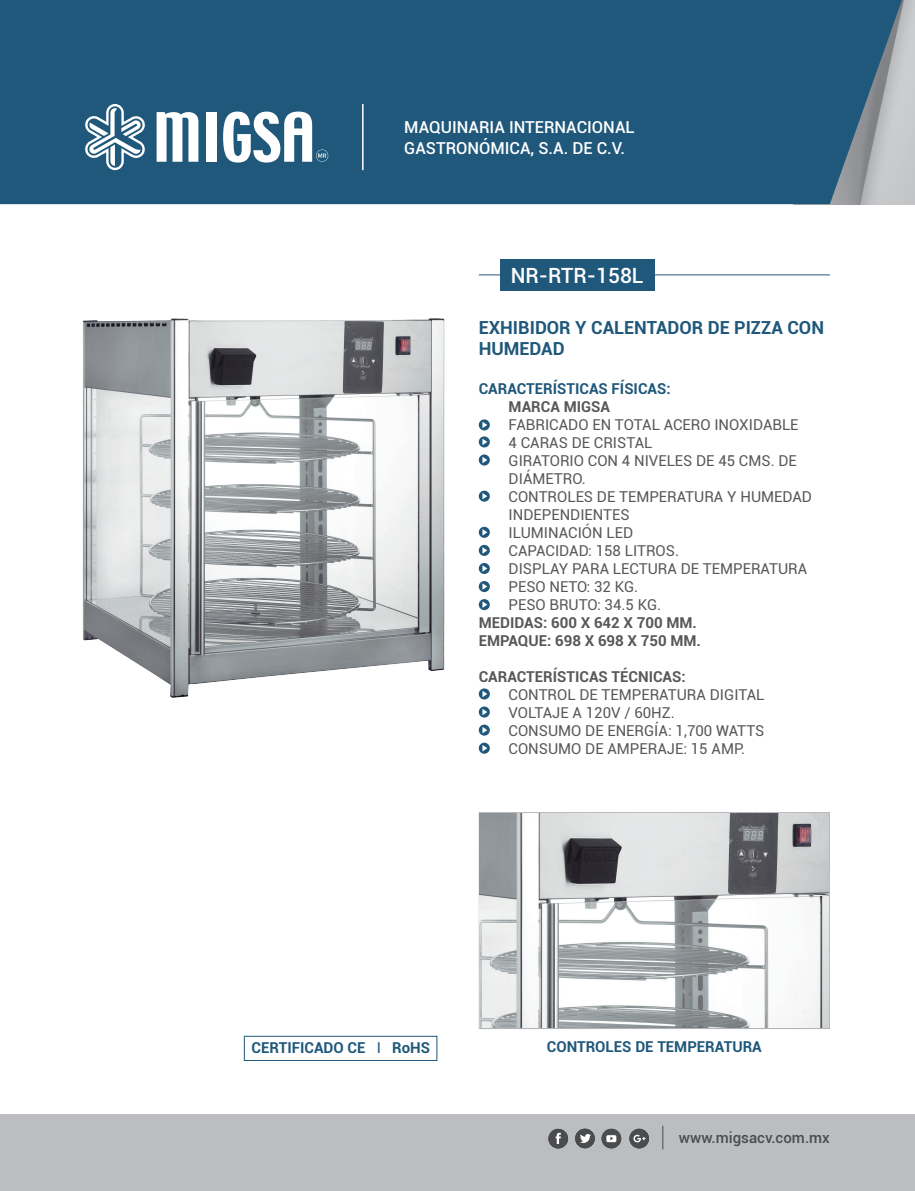
<style>
.page{position:relative;width:915px;height:1191px;background:#fff}
.page>*{position:absolute;margin:0;border:0;box-sizing:border-box;transform-origin:0 0}
.t1{font:500 21px "Roboto";color:#fff}
.t2{font:700 18px/21px "Roboto";color:#1f587a}
.t3{font:500 16.5px/21px "Roboto";color:#fff}
.t4{font:15px/18px "Roboto";color:#57585a}
.t5{font:700 15px "Roboto";color:#57585a}
.t6{font:700 15px "Roboto";color:#1f587a}
.t7{font:500 15px "Roboto";color:#4b4c4d}
.s1{font-weight:400}
</style>
<div class="page">
<hr style="left:478px;top:274px;width:351px;height:1px;background:#1f587a">
<div style="left:500px;top:259px;width:154px;height:32px;background:#1f587a"></div>
<div style="left:0;top:0;width:906px;height:204px;background:#1f587a"></div>
<div style="left:0;top:1114px;width:914px;height:77px;background:#bcbdc0"></div>
<svg style="left:84px;top:104px;width:62px;height:66px"></svg>
<svg style="left:156px;top:112px;width:42px;height:50px"></svg>
<div style="left:206px;top:112px;width:10px;height:50px;background:#fff"></div>
<svg style="left:223px;top:112px;width:105px;height:50px"></svg>
<hr style="left:362px;top:104px;width:1px;height:66px;background:#fff">
<div style="left:548px;top:1128px;width:20px;height:20px;background:#4b4c4d;border-radius:50%"></div>
<svg style="left:555px;top:1132px;width:5px;height:12px"></svg>
<div style="left:575px;top:1128px;width:19px;height:20px;background:#4b4c4d;border-radius:50%"></div>
<svg style="left:580px;top:1134px;width:10px;height:9px"></svg>
<div style="left:601px;top:1128px;width:20px;height:20px;background:#4b4c4d;border-radius:50%"></div>
<svg style="left:606px;top:1135px;width:10px;height:7px"></svg>
<div style="left:629px;top:1128px;width:19px;height:20px;background:#4b4c4d;border-radius:50%"></div>
<svg style="left:633px;top:1134px;width:12px;height:8px"></svg>
<svg style="left:662px;top:1125px;width:1px;height:24px"></svg>
<svg style="left:478px;top:436px;width:11px;height:11px"></svg>
<svg style="left:482px;top:439px;width:5px;height:6px"></svg>
<svg style="left:478px;top:419px;width:11px;height:11px"></svg>
<svg style="left:482px;top:422px;width:5px;height:6px"></svg>
<div style="left:244px;top:1036px;width:193px;height:24px;border:1px solid #1f587a"></div>
<svg style="left:478px;top:490px;width:11px;height:12px"></svg>
<svg style="left:482px;top:493px;width:5px;height:6px"></svg>
<svg style="left:478px;top:724px;width:11px;height:11px"></svg>
<svg style="left:482px;top:727px;width:5px;height:6px"></svg>
<svg style="left:478px;top:706px;width:11px;height:11px"></svg>
<svg style="left:482px;top:709px;width:5px;height:6px"></svg>
<svg style="left:478px;top:527px;width:11px;height:11px"></svg>
<svg style="left:482px;top:529px;width:5px;height:6px"></svg>
<svg style="left:478px;top:688px;width:11px;height:11px"></svg>
<svg style="left:482px;top:690px;width:5px;height:7px"></svg>
<svg style="left:478px;top:454px;width:11px;height:11px"></svg>
<svg style="left:482px;top:457px;width:5px;height:6px"></svg>
<svg style="left:478px;top:742px;width:11px;height:11px"></svg>
<svg style="left:482px;top:745px;width:5px;height:6px"></svg>
<svg style="left:478px;top:545px;width:11px;height:11px"></svg>
<svg style="left:482px;top:547px;width:5px;height:6px"></svg>
<svg style="left:478px;top:563px;width:11px;height:11px"></svg>
<svg style="left:482px;top:565px;width:5px;height:7px"></svg>
<svg style="left:478px;top:581px;width:11px;height:11px"></svg>
<svg style="left:482px;top:583px;width:5px;height:7px"></svg>
<svg style="left:478px;top:599px;width:11px;height:11px"></svg>
<svg style="left:482px;top:601px;width:5px;height:7px"></svg>
<img style="left:82px;top:318px;width:363px;height:380px">
<img style="left:479px;top:813px;width:349px;height:215px">
<p class="t3" style="left:404px;top:116px;width:232px">MAQUINARIA INTERNACIONAL<br>GASTRONÓMICA, S.A. DE C.V.</p>
<p class="t1" style="left:510px;top:260px;width:134px">NR-RTR-158L</p>
<p class="t2" style="left:478px;top:316px;width:346px">EXHIBIDOR Y CALENTADOR DE PIZZA CON<br>HUMEDAD</p>
<p class="t6" style="left:478px;top:378px;width:193px">CARACTERÍSTICAS FÍSICAS:</p>
<p class="t5" style="left:508px;top:396px;width:103px">MARCA MIGSA</p>
<p class="t4" style="left:508px;top:415px;width:291px">FABRICADO EN TOTAL ACERO INOXIDABLE</p>
<p class="t4" style="left:508px;top:433px;width:145px">4 CARAS DE CRISTAL</p>
<p class="t4" style="left:508px;top:451px;width:290px">GIRATORIO CON 4 NIVELES DE 45 CMS. DE<br>DIÁMETRO.</p>
<p class="t4" style="left:508px;top:487px;width:305px">CONTROLES DE TEMPERATURA Y HUMEDAD</p>
<p class="t4" style="left:508px;top:505px;width:123px">INDEPENDIENTES</p>
<p class="t4" style="left:508px;top:523px;width:126px">ILUMINACIÓN LED</p>
<p class="t4" style="left:508px;top:541px;width:172px">CAPACIDAD: 158 LITROS.</p>
<p class="t4" style="left:508px;top:559px;width:300px">DISPLAY PARA LECTURA DE TEMPERATURA</p>
<p class="t4" style="left:508px;top:577px;width:131px">PESO NETO: 32 KG.</p>
<p class="t4" style="left:508px;top:595px;width:154px">PESO BRUTO: 34.5 KG.</p>
<p class="t5" style="left:478px;top:612px;width:220px">MEDIDAS: 600 X 642 X 700 MM.</p>
<p class="t5" style="left:478px;top:630px;width:224px">EMPAQUE: 698 X 698 X 750 MM.</p>
<p class="t5" style="left:478px;top:666px;width:208px">CARACTERÍSTICAS TÉCNICAS:</p>
<p class="t4" style="left:508px;top:685px;width:257px">CONTROL DE TEMPERATURA DIGITAL</p>
<p class="t4" style="left:508px;top:703px;width:168px">VOLTAJE A 120V / 60HZ.</p>
<p class="t4" style="left:508px;top:721px;width:257px">CONSUMO DE ENERGÍA: 1,700 WATTS</p>
<p class="t4" style="left:508px;top:739px;width:238px">CONSUMO DE AMPERAJE: 15 AMP.</p>
<p class="t6" style="left:251px;top:1036px;width:180px">CERTIFICADO CE <span class="s1">I</span> RoHS</p>
<p class="t6" style="left:546px;top:1035px;width:216px">CONTROLES DE TEMPERATURA</p>
<p class="t7" style="left:678px;top:1127px;width:152px">www.migsacv.com.mx</p>
</div>
